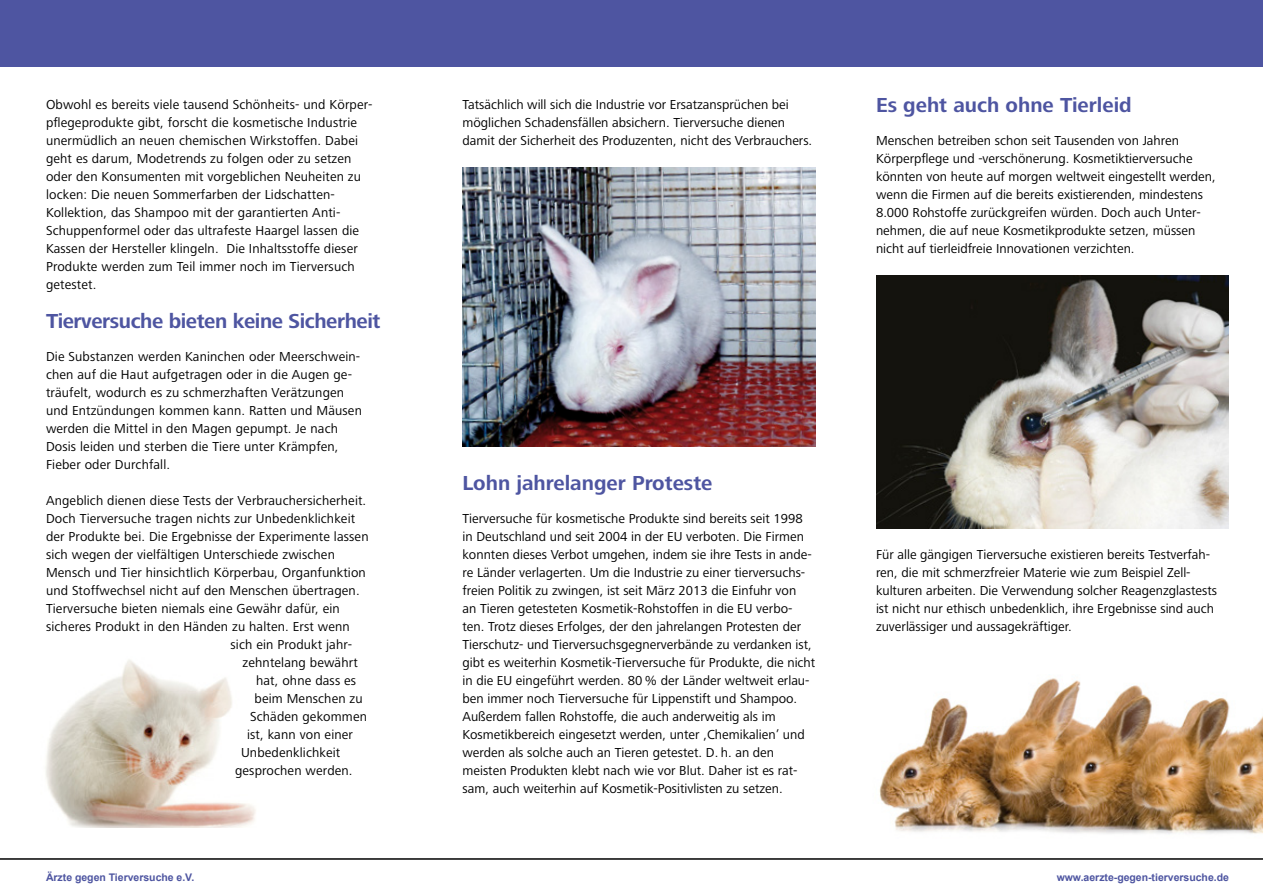
<style>
.page{position:relative;width:1263px;height:893px;background:#fff}
.page>*{position:absolute;margin:0;border:0;box-sizing:border-box;transform-origin:0 0}
.t1{font:700 21px "Frutiger Next LT";letter-spacing:-.005em;color:#4e55a1}
.t2{font:13.5px/18px "Frutiger Next LT";color:#000}
.t3{font:700 10.5px "Arial";color:#4e55a1}
</style>
<div class="page">
<div style="left:0;top:0;width:1263px;height:67px;background:#4e55a1"></div>
<hr style="left:0;top:858px;width:1263px;height:2px;background:#000">
<img style="left:879px;top:678px;width:384px;height:156px">
<img style="left:45px;top:660px;width:211px;height:167px">
<img style="left:876px;top:276px;width:353px;height:253px">
<img style="left:462px;top:168px;width:353px;height:278px">
<p class="t2" style="left:46px;top:95px;width:328px">Obwohl es bereits viele tausend Schönheits- und Körper&shy;pflegeprodukte gibt, forscht die kosmetische Industrie unermüdlich an neuen chemischen Wirkstoffen. Dabei geht es darum, Modetrends zu folgen oder zu setzen oder den Konsumenten mit vorgeblichen Neuheiten zu locken: Die neuen Sommerfarben der Lidschatten-Kollektion, das Shampoo mit der garantierten Anti-Schuppenformel oder das ultrafeste Haargel lassen die Kassen der Hersteller klingeln. Die Inhaltsstoffe dieser Produkte werden zum Teil immer noch im Tierversuch getestet.</p>
<h1 class="t1" style="left:46px;top:309px;width:336px">Tierversuche bieten keine Sicherheit</h1>
<p class="t2" style="left:46px;top:347px;width:317px">Die Substanzen werden Kaninchen oder Meerschwein&shy;chen auf die Haut aufgetragen oder in die Augen ge&shy;träufelt, wodurch es zu schmerzhaften Verätzungen und Entzündungen kommen kann. Ratten und Mäusen werden die Mittel in den Magen gepumpt. Je nach Dosis leiden und sterben die Tiere unter Krämpfen, Fieber oder Durchfall.</p>
<p class="t2" style="left:46px;top:491px;width:322px">Angeblich dienen diese Tests der Verbrauchersicherheit.</p>
<p class="t2" style="left:46px;top:509px;width:311px">Doch Tierversuche tragen nichts zur Unbedenklichkeit</p>
<p class="t2" style="left:46px;top:527px;width:324px">der Produkte bei. Die Ergebnisse der Experimente lassen</p>
<p class="t2" style="left:46px;top:545px;width:290px">sich wegen der vielfältigen Unterschiede zwischen</p>
<p class="t2" style="left:46px;top:563px;width:321px">Mensch und Tier hinsichtlich Körperbau, Organfunktion</p>
<p class="t2" style="left:46px;top:581px;width:315px">und Stoffwechsel nicht auf den Menschen übertragen.</p>
<p class="t2" style="left:46px;top:599px;width:295px">Tierversuche bieten niemals eine Gewähr dafür, ein</p>
<p class="t2" style="left:46px;top:617px;width:305px">sicheres Produkt in den Händen zu halten. Erst wenn</p>
<p class="t2" style="left:231px;top:635px;width:123px">sich ein Produkt jahr-</p>
<p class="t2" style="left:243px;top:653px;width:117px">zehntelang bewährt</p>
<p class="t2" style="left:256px;top:671px;width:102px">hat, ohne dass es</p>
<p class="t2" style="left:255px;top:689px;width:110px">beim Menschen zu</p>
<p class="t2" style="left:250px;top:707px;width:119px">Schäden gekommen</p>
<p class="t2" style="left:247px;top:725px;width:107px">ist, kann von einer</p>
<p class="t2" style="left:241px;top:743px;width:101px">Unbedenklichkeit</p>
<p class="t2" style="left:235px;top:761px;width:119px">gesprochen werden.</p>
<p class="t2" style="left:462px;top:95px;width:351px">Tatsächlich will sich die Industrie vor Ersatzansprüchen bei möglichen Schadensfällen absichern. Tierversuche dienen damit der Sicherheit des Produzenten, nicht des Verbrauchers.</p>
<h1 class="t1" style="left:876px;top:93px;width:257px">Es geht auch ohne Tierleid</h1>
<p class="t2" style="left:876px;top:131px;width:341px">Menschen betreiben schon seit Tausenden von Jahren Körperpflege und -verschönerung. Kosmetiktierversuche könnten von heute auf morgen weltweit eingestellt werden, wenn die Firmen auf die bereits existierenden, mindestens 8.000 Rohstoffe zurückgreifen würden. Doch auch Unter&shy;nehmen, die auf neue Kosmetikprodukte setzen, müssen nicht auf tierleidfreie Innovationen verzichten.</p>
<h1 class="t1" style="left:462px;top:471px;width:251px">Lohn jahrelanger Proteste</h1>
<p class="t2" style="left:462px;top:509px;width:354px">Tierversuche für kosmetische Produkte sind bereits seit 1998 in Deutschland und seit 2004 in der EU verboten. Die Firmen konnten dieses Verbot umgehen, indem sie ihre Tests in ande&shy;re Länder verlagerten. Um die Industrie zu einer tierversuchs&shy;freien Politik zu zwingen, ist seit März 2013 die Einfuhr von<br>an Tieren getesteten Kosmetik-Rohstoffen in die EU verbo&shy;ten. Trotz dieses Erfolges, der den jahrelangen Protesten der Tierschutz- und Tierversuchsgegnerverbände zu verdanken ist, gibt es weiterhin Kosmetik-Tierversuche für Produkte, die nicht in die EU eingeführt werden. 80 % der Länder weltweit erlau&shy;ben immer noch Tierversuche für Lippenstift und Shampoo.<br>Außerdem fallen Rohstoffe, die auch anderweitig als im Kosmetikbereich eingesetzt werden, unter ‚Chemikalien’ und werden als solche auch an Tieren getestet. D. h. an den meisten Produkten klebt nach wie vor Blut. Daher ist es rat&shy;sam, auch weiterhin auf Kosmetik-Positivlisten zu setzen.</p>
<p class="t2" style="left:876px;top:545px;width:342px">Für alle gängigen Tierversuche existieren bereits Testverfah&shy;ren, die mit schmerzfreier Materie wie zum Beispiel Zell&shy;kulturen arbeiten. Die Verwendung solcher Reagenzglastests ist nicht nur ethisch unbedenklich, ihre Ergebnisse sind auch zuverlässiger und aussagekräftiger.</p>
<p class="t3" style="left:46px;top:870px;width:150px">Ärzte gegen Tierversuche e.V.</p>
<p class="t3" style="left:1057px;top:870px;width:174px">www.aerzte-gegen-tierversuche.de</p>
</div>
